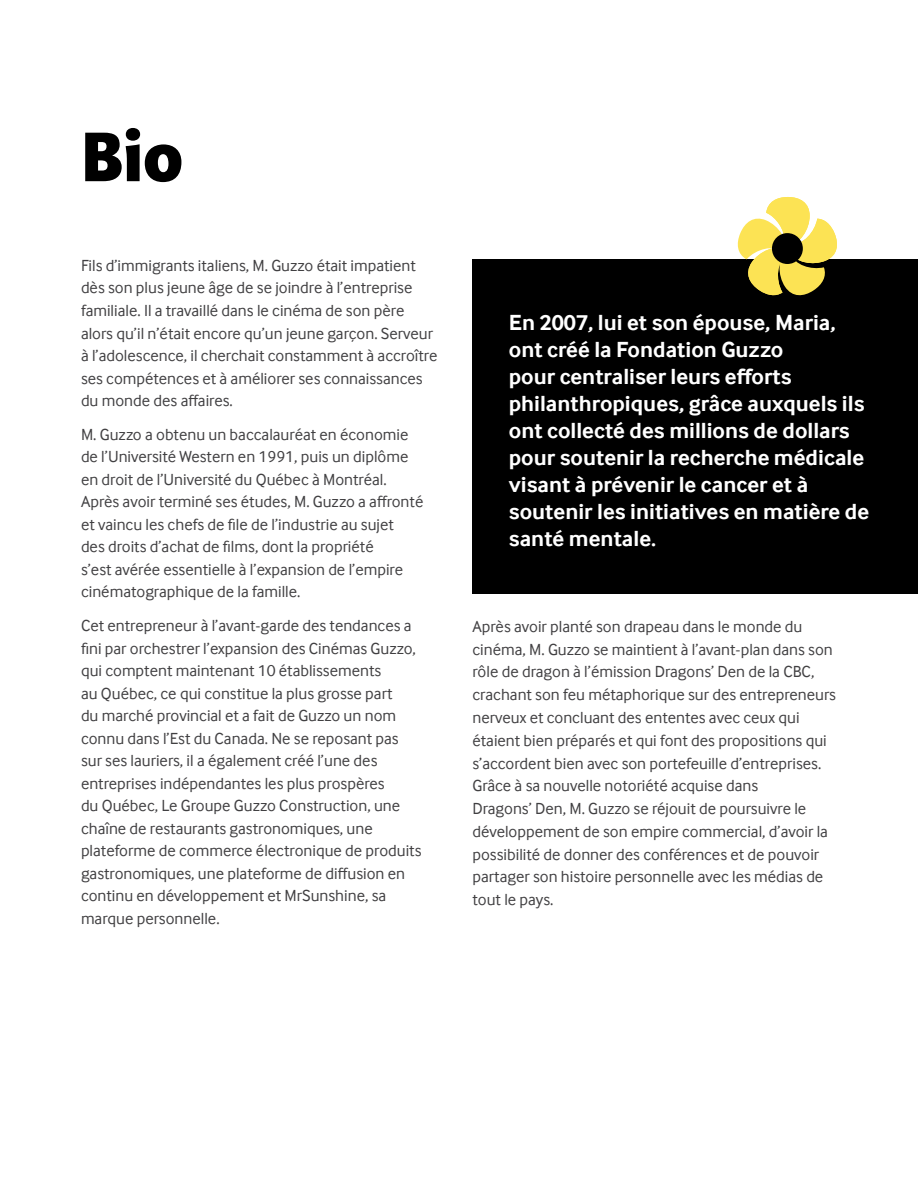
<style>
.page{position:relative;width:918px;height:1188px;background:#fff}
.page>*{position:absolute;margin:0;border:0;box-sizing:border-box;transform-origin:0 0}
.t1{font:800 75px "Karmina Sans";color:#000}
.t2{font:700 22.5px/27px "Inter Face";color:#fff}
.t3{font:16.5px/22.5px "Inter Face";color:#414042}
</style>
<div class="page">
<div style="left:472px;top:260px;width:446px;height:334px;background:#000"></div>
<svg style="left:736px;top:197px;width:103px;height:99px"></svg>
<div style="left:772px;top:233px;width:31px;height:31px;background:#000;border-radius:50%"></div>
<h1 class="t1" style="left:81px;top:113px;width:103px">Bio</h1>
<p class="t3" style="left:81px;top:254px;width:358px">Fils d’immigrants italiens, M. Guzzo était impatient dès son plus jeune âge de se joindre à l’entreprise familiale. Il a travaillé dans le cinéma de son père alors qu’il n’était encore qu’un jeune garçon. Serveur à l’adolescence, il cherchait constamment à accroître ses compétences et à améliorer ses connaissances du monde des affaires.</p>
<p class="t3" style="left:81px;top:423px;width:344px">M. Guzzo a obtenu un baccalauréat en économie de l’Université Western en 1991, puis un diplôme en droit de l’Université du Québec à Montréal.<br>Après avoir terminé ses études, M. Guzzo a affronté et vaincu les chefs de file de l’industrie au sujet<br>des droits d’achat de films, dont la propriété<br>s’est avérée essentielle à l’expansion de l’empire cinématographique de la famille.</p>
<p class="t3" style="left:81px;top:614px;width:342px">Cet entrepreneur à l’avant-garde des tendances a fini par orchestrer l’expansion des Cinémas Guzzo, qui comptent maintenant 10 établissements<br>au Québec, ce qui constitue la plus grosse part<br>du marché provincial et a fait de Guzzo un nom connu dans l’Est du Canada. Ne se reposant pas sur ses lauriers, il a également créé l’une des entreprises indépendantes les plus prospères<br>du Québec, Le Groupe Guzzo Construction, une chaîne de restaurants gastronomiques, une plateforme de commerce électronique de produits gastronomiques, une plateforme de diffusion en continu en développement et MrSunshine, sa marque personnelle.</p>
<p class="t3" style="left:472px;top:615px;width:365px">Après avoir planté son drapeau dans le monde du cinéma, M. Guzzo se maintient à l’avant-plan dans son rôle de dragon à l’émission Dragons’ Den de la CBC, crachant son feu métaphorique sur des entrepreneurs nerveux et concluant des ententes avec ceux qui étaient bien préparés et qui font des propositions qui s’accordent bien avec son portefeuille d’entreprises.<br>Grâce à sa nouvelle notoriété acquise dans<br>Dragons’ Den, M. Guzzo se réjouit de poursuivre le développement de son empire commercial, d’avoir la possibilité de donner des conférences et de pouvoir partager son histoire personnelle avec les médias de tout le pays.</p>
<p class="t2" style="left:509px;top:309px;width:362px">En 2007, lui et son épouse, Maria, ont créé la Fondation Guzzo<br>pour centraliser leurs efforts philanthropiques, grâce auxquels ils ont collecté des millions de dollars pour soutenir la recherche médicale visant à prévenir le cancer et à soutenir les initiatives en matière de santé mentale.</p>
</div>
